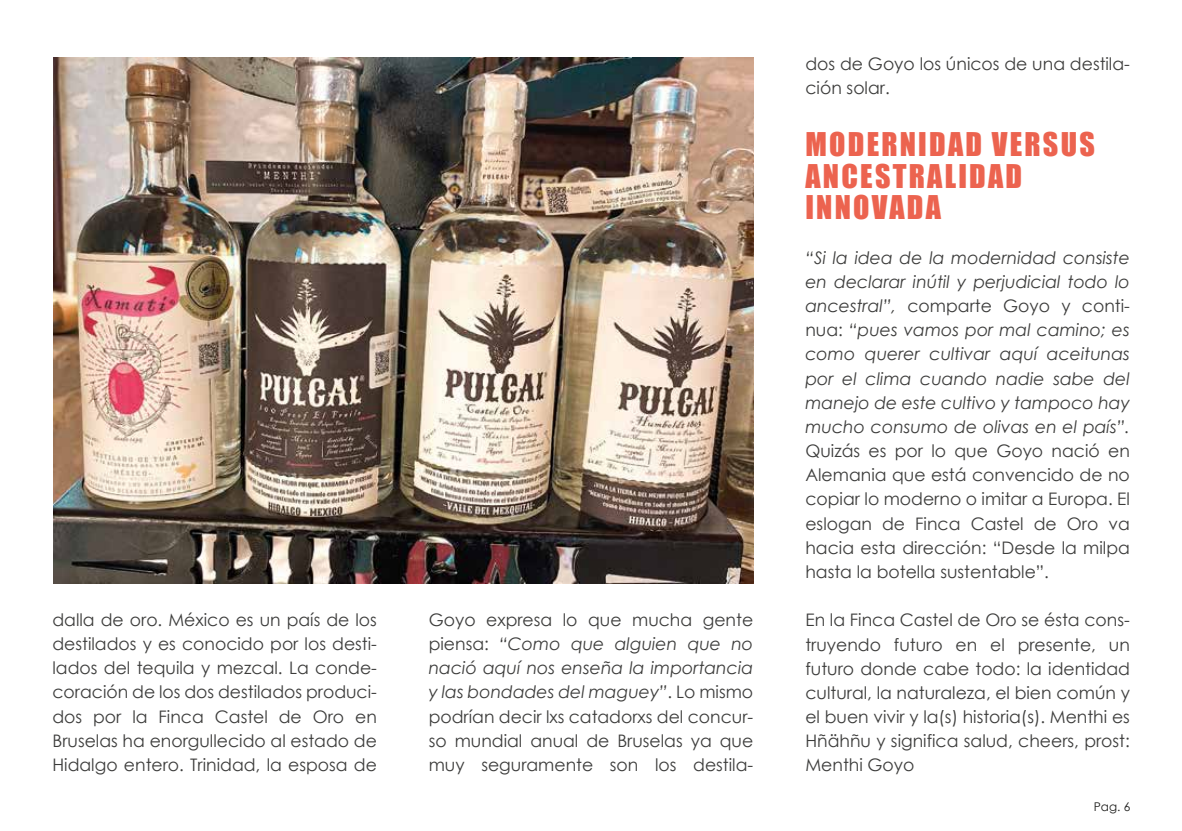
<style>
.page{position:relative;width:1182px;height:831px;background:#fff}
.page>*{position:absolute;margin:0;border:0;box-sizing:border-box;transform-origin:0 0}
.t1{font:30px/31.5px "Impact";letter-spacing:.075em;color:#ec634f}
.t2{font:17.25px/24.2px "Century Gothic";color:#3c3c3b;text-align:justify}
.t3{font:italic 17.25px/24.2px "Century Gothic";color:#3c3c3b;text-align:justify}
.t4{font:12px "Century Gothic";color:#1d1d1b}
.s1{font-style:italic}
.s2{font-style:normal}
</style>
<div class="page">
<img style="left:53px;top:57px;width:700px;height:526px">
<p class="t2" style="left:52px;top:607px;width:326px">dalla de oro. México es un país de los destilados y es conocido por los desti&shy;lados del tequila y mezcal. La conde&shy;coración de los dos destilados produci&shy;dos por la Finca Castel de Oro en Bruselas ha enorgullecido al estado de Hidalgo entero. Trinidad, la esposa de</p>
<p class="t2" style="left:429px;top:607px;width:326px">Goyo expresa lo que mucha gente piensa: <span class="s1">“Como que alguien que no nació aquí nos enseña la importancia y las bondades del maguey”</span>. Lo mismo podrían decir lxs catadorxs del concur&shy;so mundial anual de Bruselas ya que muy seguramente son los destila-</p>
<p class="t2" style="left:805px;top:52px;width:326px">dos de Goyo los únicos de una destila&shy;ción solar.</p>
<h1 class="t1" style="left:805px;top:128px;width:291px">MODERNIDAD VERSUS<br>ANCESTRALIDAD<br>INNOVADA</h1>
<p class="t3" style="left:805px;top:245px;width:326px">“Si la idea de la modernidad consiste en declarar inútil y perjudicial todo lo ancestral”, <span class="s2">comparte Goyo y conti&shy;nua:</span> “pues vamos por mal camino; es como querer cultivar aquí aceitunas por el clima cuando nadie sabe del manejo de este cultivo y tampoco hay mucho consumo de olivas en el país”.</p>
<p class="t2" style="left:805px;top:438px;width:326px">Quizás es por lo que Goyo nació en Alemania que está convencido de no copiar lo moderno o imitar a Europa. El eslogan de Finca Castel de Oro va hacia esta dirección: “Desde la milpa hasta la botella sustentable”.</p>
<p class="t2" style="left:805px;top:607px;width:326px">En la Finca Castel de Oro se ésta cons&shy;truyendo futuro en el presente, un futuro donde cabe todo: la identidad cultural, la naturaleza, el bien común y el buen vivir y la(s) historia(s). Menthi es Hñähñu y significa salud, cheers, prost:<br>Menthi Goyo</p>
<p class="t4" style="left:1094px;top:797px;width:38px">Pag. 6</p>
</div>
